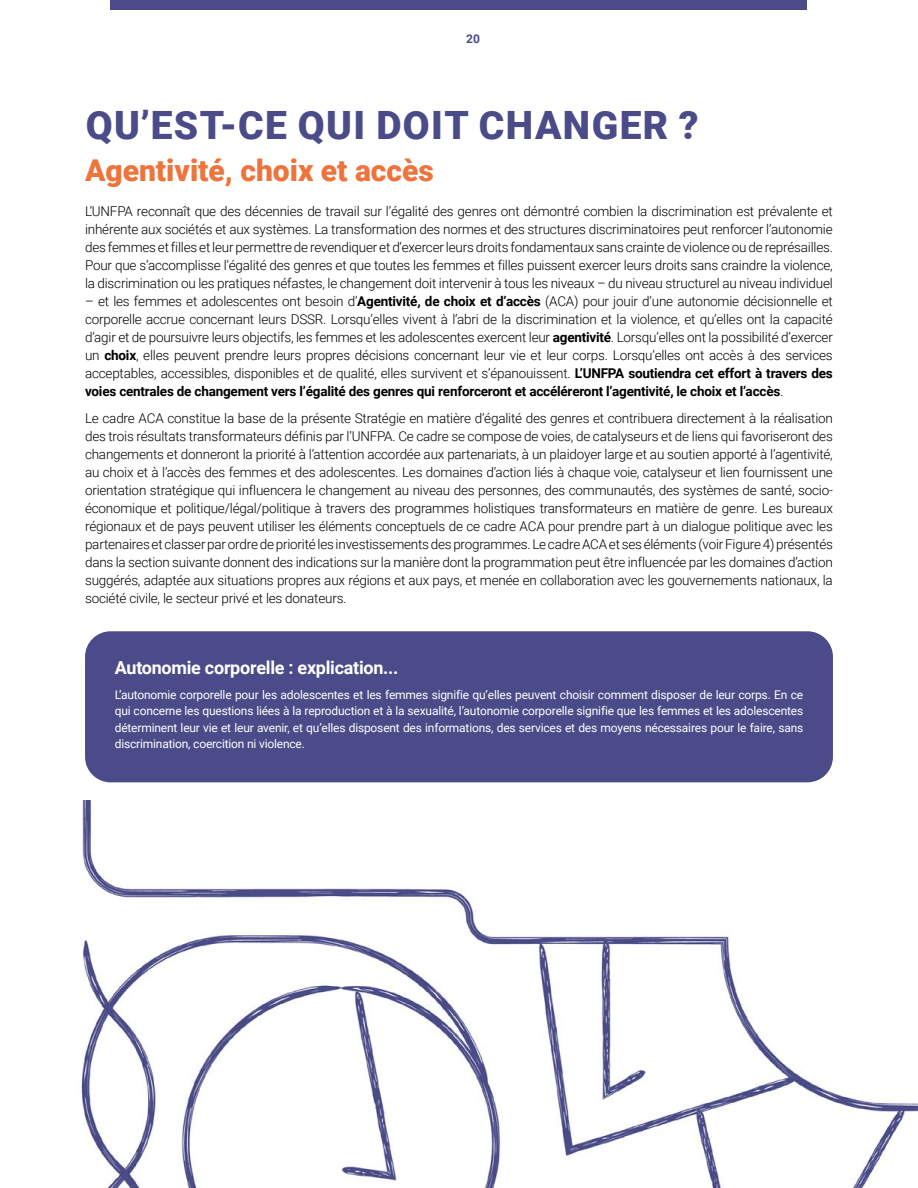
<style>
.page{position:relative;width:918px;height:1188px;background:#fff}
.page>*{position:absolute;margin:0;border:0;box-sizing:border-box;transform-origin:0 0}
.H2_for_TOC{font:900 39px "Roboto";letter-spacing:.035em;color:#4a4b88}
.H2_for_TOC-2{font:900 30px "Roboto";color:#ed743c}
.UNFPA_Box_header_whi{font:700 18px "Roboto";letter-spacing:-.015em;color:#fff}
.UNFPA_Body_copy_9_3p{font:300 13.5px/18px "Roboto";letter-spacing:-.015em;color:#000;text-align:justify}
.UNFPA_Box_body_copy{font:12px/16.5px "Roboto";letter-spacing:-.015em;color:#fff;text-align:justify}
.t1{font:700 12px "Roboto";color:#4a4b88}
.s1{font-weight:700}
</style>
<div class="page">
<img style="left:81px;top:800px;width:837px;height:388px">
<div style="left:85px;top:631px;width:748px;height:151px;background:#4a4b88;border-radius:26px"></div>
<div style="left:111px;top:0;width:696px;height:9px;background:#4a4b88"></div>
<p class="t1" style="left:466px;top:31px;width:15px">20</p>
<p class="H2_for_TOC" style="left:86px;top:97px;width:614px">QU’EST-CE QUI DOIT CHANGER ?</p>
<p class="H2_for_TOC-2" style="left:85px;top:150px;width:350px">Agentivité, choix et accès</p>
<p class="UNFPA_Body_copy_9_3p" style="left:85px;top:202px;width:749px">L’UNFPA reconnaît que des décennies de travail sur l’égalité des genres ont démontré combien la discrimination est prévalente et inhérente aux sociétés et aux systèmes. La transformation des normes et des structures discriminatoires peut renforcer l’autonomie des femmes et filles et leur permettre de revendiquer et d’exercer leurs droits fondamentaux sans crainte de violence ou de représailles.<br>Pour que s’accomplisse l’égalité des genres et que toutes les femmes et filles puissent exercer leurs droits sans craindre la violence, la discrimination ou les pratiques néfastes, le changement doit intervenir à tous les niveaux – du niveau structurel au niveau individuel</p>
<p class="UNFPA_Body_copy_9_3p" style="left:85px;top:292px;width:749px">– et les femmes et adolescentes ont besoin d’<span class="s1">Agentivité, de choix et d’accès</span> (ACA) pour jouir d’une autonomie décisionnelle et corporelle accrue concernant leurs DSSR. Lorsqu’elles vivent à l’abri de la discrimination et la violence, et qu’elles ont la capacité d’agir et de poursuivre leurs objectifs, les femmes et les adolescentes exercent leur <span class="s1">agentivité</span>. Lorsqu’elles ont la possibilité d’exercer un <span class="s1">choix</span>, elles peuvent prendre leurs propres décisions concernant leur vie et leur corps. Lorsqu’elles ont accès à des services acceptables, accessibles, disponibles et de qualité, elles survivent et s’épanouissent. <span class="s1">L’UNFPA soutiendra cet effort à travers des voies centrales de changement vers l’égalité des genres qui renforceront et accéléreront l’agentivité, le choix et l’accès</span>.</p>
<p class="UNFPA_Body_copy_9_3p" style="left:85px;top:409px;width:749px">Le cadre ACA constitue la base de la présente Stratégie en matière d’égalité des genres et contribuera directement à la réalisation des trois résultats transformateurs définis par l’UNFPA. Ce cadre se compose de voies, de catalyseurs et de liens qui favoriseront des changements et donneront la priorité à l’attention accordée aux partenariats, à un plaidoyer large et au soutien apporté à l’agentivité, au choix et à l’accès des femmes et des adolescentes. Les domaines d’action liés à chaque voie, catalyseur et lien fournissent une orientation stratégique qui influencera le changement au niveau des personnes, des communautés, des systèmes de santé, socio&shy;économique et politique/légal/politique à travers des programmes holistiques transformateurs en matière de genre. Les bureaux régionaux et de pays peuvent utiliser les éléments conceptuels de ce cadre ACA pour prendre part à un dialogue politique avec les partenaires et classer par ordre de priorité les investissements des programmes. Le cadre ACA et ses éléments (voir Figure 4) présentés dans la section suivante donnent des indications sur la manière dont la programmation peut être influencée par les domaines d’action suggérés, adaptée aux situations propres aux régions et aux pays, et menée en collaboration avec les gouvernements nationaux, la société civile, le secteur privé et les donateurs.</p>
<p class="UNFPA_Box_header_whi" style="left:115px;top:655px;width:285px">Autonomie corporelle : explication...</p>
<p class="UNFPA_Box_body_copy" style="left:115px;top:686px;width:690px">L’autonomie corporelle pour les adolescentes et les femmes signifie qu’elles peuvent choisir comment disposer de leur corps. En ce qui concerne les questions liées à la reproduction et à la sexualité, l’autonomie corporelle signifie que les femmes et les adolescentes déterminent leur vie et leur avenir, et qu’elles disposent des informations, des services et des moyens nécessaires pour le faire, sans discrimination, coercition ni violence.</p>
</div>
